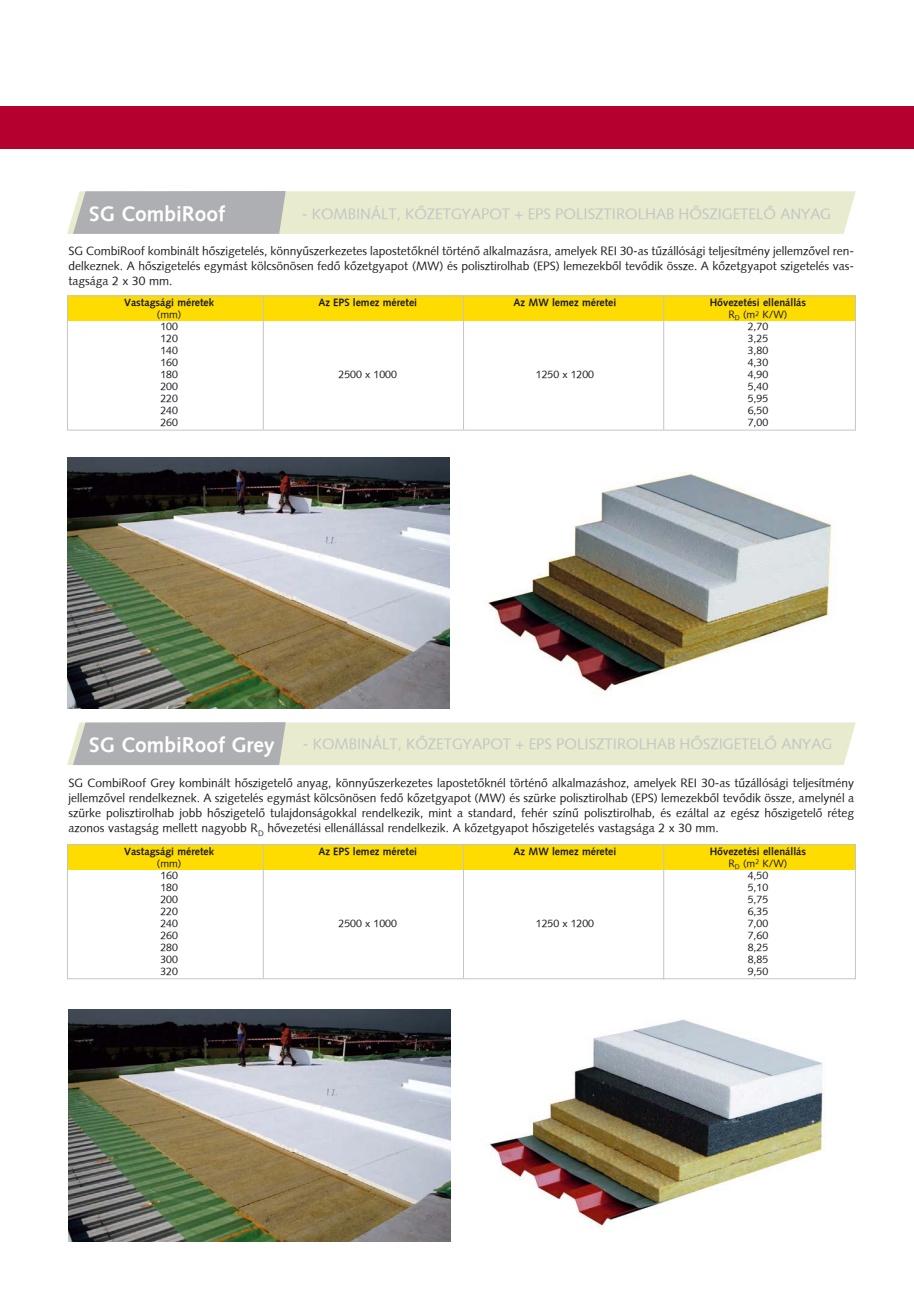
<style>
.page{position:relative;width:914px;height:1305px;background:#fff}
.page>*{position:absolute;margin:0;border:0;box-sizing:border-box;transform-origin:0 0}
.t1{font:700 21px "Syntax HU Bold";color:#fff}
.t2{font:15px "Syntax HU Normal";color:#c3c5c7}
.t3{font:12px/15px "Syntax HU Normal";color:#1b1c20;text-align:justify}
.t4{font:10.5px/12px "Syntax HU Normal";color:#1b1c20;text-align:center}
.t5{font:700 10.5px "Syntax HU Bold";color:#1b1c20}
</style>
<div class="page">
<div style="left:1px;top:106px;width:912px;height:43px;background:#b5002f"></div>
<svg style="left:67px;top:191px;width:788px;height:43px;background:#d9dcc7"></svg>
<img style="left:68px;top:1009px;width:383px;height:233px">
<img style="left:489px;top:1019px;width:336px;height:209px">
<hr style="left:663px;top:845px;width:1px;height:135px;background:#c3c5c7">
<svg style="left:67px;top:295px;width:789px;height:684px"></svg>
<h1 class="t1" style="left:89px;top:205px;width:137px">SG CombiRoof</h1>
<p class="t2" style="left:302px;top:208px;width:531px">- KOMBINÁLT, KÕZETGYAPOT + EPS POLISZTIROLHAB HÕSZIGETELÕ ANYAG</p>
<p class="t3" style="left:69px;top:245px;width:787px">SG CombiRoof kombinált hõszigetelés, könnyûszerkezetes lapostetõknél történõ alkalmazásra, amelyek REI 30-as tûzállósági teljesítmény jellemzõvel ren&shy;delkeznek. A hõszigetelés egymást kölcsönösen fedõ kõzetgyapot (MW) és polisztirolhab (EPS) lemezekbõl tevõdik össze. A kõzetgyapot szigetelés vas&shy;tagsága 2 x 30 mm.</p>
<p class="t5" style="left:124px;top:298px;width:92px">Vastagsági méretek</p>
<p class="t4" style="left:157px;top:310px;width:26px">(mm)<br>100<br>120<br>140<br>160<br>180<br>200<br>220<br>240<br>260</p>
<p class="t5" style="left:318px;top:298px;width:100px">Az EPS lemez méretei</p>
<p class="t4" style="left:338px;top:370px;width:60px">2500 x 1000</p>
<p class="t5" style="left:513px;top:298px;width:104px">Az MW lemez méretei</p>
<p class="t4" style="left:536px;top:370px;width:60px">1250 x 1200</p>
<p class="t5" style="left:709px;top:298px;width:98px">Hõvezetési ellenállás</p>
<p class="t4" style="left:728px;top:310px;width:60px">R<sub>D</sub> (m<sup>2</sup> K/W)<br>2,70<br>3,25<br>3,80<br>4,30<br>4,90<br>5,40<br>5,95<br>6,50<br>7,00</p>
<h1 class="t1" style="left:89px;top:736px;width:187px">SG CombiRoof Grey</h1>
<p class="t2" style="left:303px;top:738px;width:531px">- KOMBINÁLT, KÕZETGYAPOT + EPS POLISZTIROLHAB HÕSZIGETELÕ ANYAG</p>
<p class="t3" style="left:69px;top:776px;width:787px">SG CombiRoof Grey kombinált hõszigetelõ anyag, könnyûszerkezetes lapostetõknél történõ alkalmazáshoz, amelyek REI 30-as tûzállósági teljesítmény jellemzõvel rendelkeznek. A szigetelés egymást kölcsönösen fedõ kõzetgyapot (MW) és szürke polisztirolhab (EPS) lemezekbõl tevõdik össze, amelynél a szürke polisztirolhab jobb hõszigetelõ tulajdonságokkal rendelkezik, mint a standard, fehér színû polisztirolhab, és ezáltal az egész hõszigetelõ réteg azonos vastagság mellett nagyobb R<sub>D</sub> hõvezetési ellenállással rendelkezik. A kõzetgyapot hõszigetelés vastagsága 2 x 30 mm.</p>
<p class="t5" style="left:124px;top:847px;width:92px">Vastagsági méretek</p>
<p class="t4" style="left:157px;top:858px;width:26px">(mm)<br>160<br>180<br>200<br>220<br>240<br>260<br>280<br>300<br>320</p>
<p class="t5" style="left:318px;top:847px;width:100px">Az EPS lemez méretei</p>
<p class="t4" style="left:338px;top:918px;width:60px">2500 x 1000</p>
<p class="t5" style="left:513px;top:847px;width:104px">Az MW lemez méretei</p>
<p class="t4" style="left:536px;top:918px;width:60px">1250 x 1200</p>
<p class="t5" style="left:709px;top:847px;width:98px">Hõvezetési ellenállás</p>
<p class="t4" style="left:728px;top:858px;width:60px">R<sub>D</sub> (m<sup>2</sup> K/W)<br>4,50<br>5,10<br>5,75<br>6,35<br>7,00<br>7,60<br>8,25<br>8,85<br>9,50</p>
</div>
